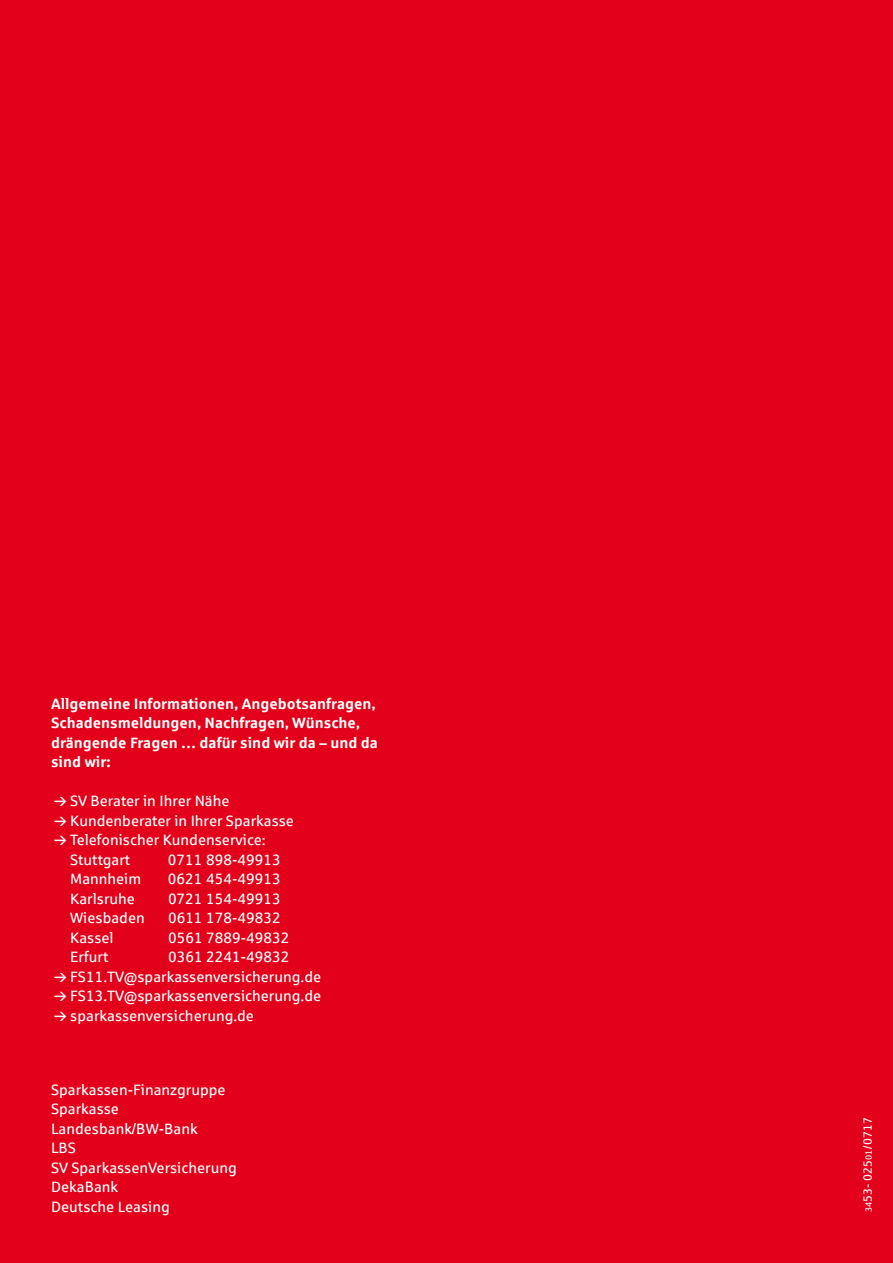
<style>
.page{position:relative;width:893px;height:1263px;background:#e2001a}
.page>*{position:absolute;margin:0;border:0;box-sizing:border-box;transform-origin:0 0}
.t1{font:15px/19.5px "Sparkasse Rg";color:#fff}
.t2{font:700 15px/19.5px "Sparkasse Rg";color:#fff}
.t3{font:12px "Sparkasse Rg";color:#fff}
.s1{font-size:9px}
</style>
<div class="page">
<p class="t2" style="left:51px;top:693px;width:328px">Allgemeine Informationen, Angebotsanfragen, Schadensmeldungen, Nachfragen, Wünsche, drängende Fragen … dafür sind wir da – und da sind wir:</p>
<p class="t1" style="left:70px;top:791px;width:225px">SV Berater in Ihrer Nähe<br>Kundenberater in Ihrer Sparkasse<br>Telefonischer Kundenservice:<br>Stuttgart</p>
<p class="t1" style="left:168px;top:849px;width:114px">0711 898-49913</p>
<p class="t1" style="left:70px;top:869px;width:72px">Mannheim</p>
<p class="t1" style="left:168px;top:869px;width:114px">0621 454-49913</p>
<p class="t1" style="left:70px;top:888px;width:66px">Karlsruhe</p>
<p class="t1" style="left:168px;top:888px;width:114px">0721 154-49913</p>
<p class="t1" style="left:70px;top:908px;width:76px">Wiesbaden</p>
<p class="t1" style="left:168px;top:908px;width:114px">0611 178-49832</p>
<p class="t1" style="left:70px;top:927px;width:45px">Kassel</p>
<p class="t1" style="left:168px;top:927px;width:123px">0561 7889-49832</p>
<p class="t1" style="left:70px;top:947px;width:40px">Erfurt</p>
<p class="t1" style="left:70px;top:947px;width:252px;text-indent:98px">0361 2241-49832<br>FS11.TV@sparkassenversicherung.de<br>FS13.TV@sparkassenversicherung.de sparkassenversicherung.de</p>
<p class="t1" style="left:51px;top:1079px;width:187px">Sparkassen-Finanzgruppe<br>Sparkasse<br>Landesbank/BW-Bank<br>LBS<br>SV SparkassenVersicherung<br>DekaBank<br>Deutsche Leasing</p>
<p class="t3" style="left:860px;top:1212px;width:97px;rotate:-90deg"><span class="s1">34</span>53- 025<span class="s1">01</span>/0717</p>
</div>
